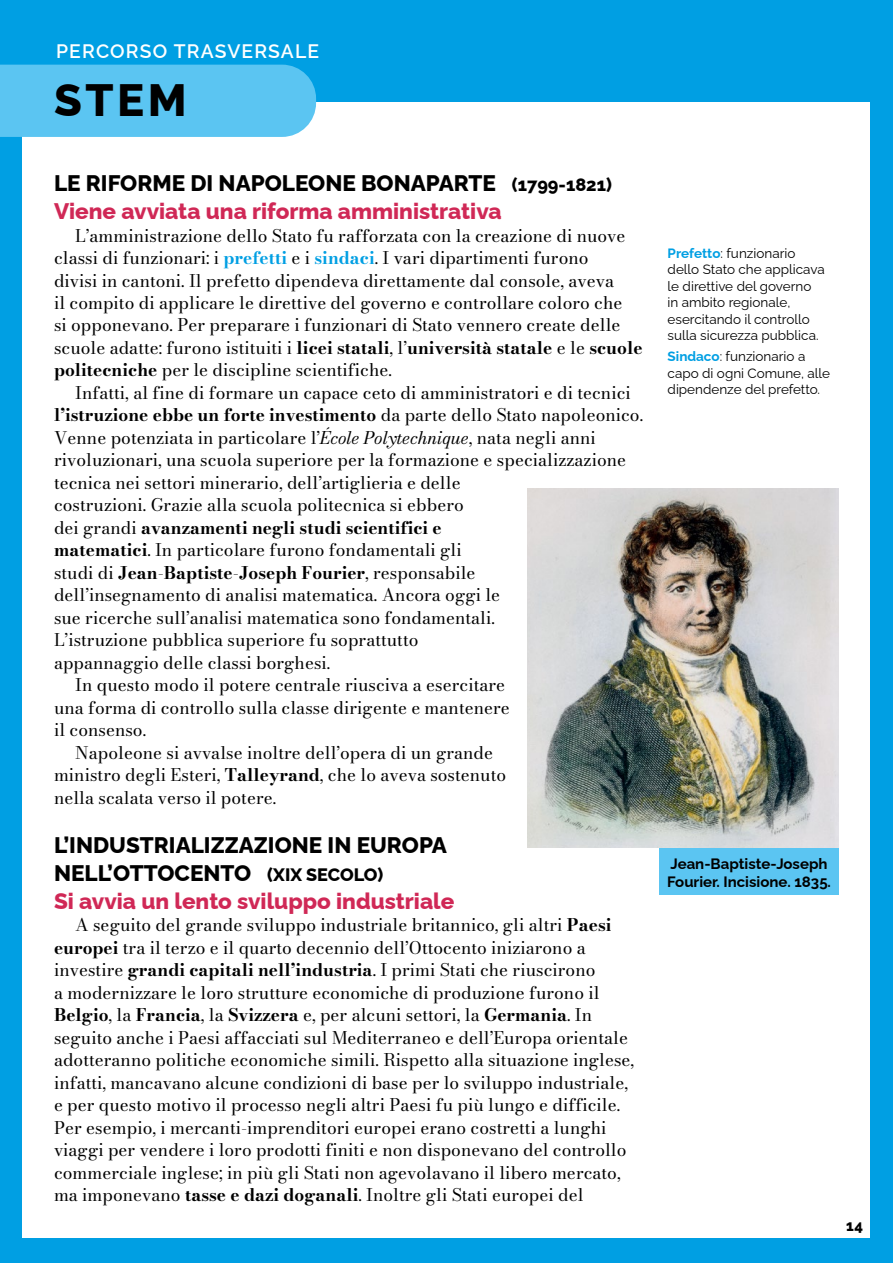
<style>
.page{position:relative;width:893px;height:1263px;background:#009fe3}
.page>*{position:absolute;margin:0;border:0;box-sizing:border-box;transform-origin:0 0}
.t1{font:800 45.3px "Raleway";color:#000}
.t2{font:800 22.5px/27.8px "Raleway";color:#000}
.t3{font:800 22.5px/27.8px "Raleway";color:#d02856}
.t4{font:600 19.5px "Raleway";letter-spacing:.06em;color:#fff}
.t5{font:17.25px/22.5px "Bodoni Moda 9 pt";color:#000}
.t6{font:700 17.25px "Bodoni Moda 9 pt";color:#000}
.t7{font:700 15px/18px "Raleway";color:#000}
.t8{font:800 15px "Raleway";color:#000}
.t9{font:13.5px/16.5px "Raleway";color:#000}
.s1{color:#000}
.s2{font-size:18px;color:#000}
.s3{font-weight:700;color:#009fe3}
.s4{font-weight:700}
.s5{font-weight:400}
.s6{font-style:italic}
.s7{font-size:18px}
.s8{color:#d02856}
</style>
<div class="page">
<div style="left:23px;top:102px;width:847px;height:1136px;background:#fff"></div>
<div style="left:0;top:65px;width:316px;height:72px;background:#5bc5f2"></div>
<div style="left:659px;top:848px;width:180px;height:46px;background:#5bc5f2"></div>
<img style="left:527px;top:489px;width:312px;height:359px">
<p class="t4" style="left:56px;top:36px;width:265px">PERCORSO TRASVERSALE</p>
<h1 class="t1" style="left:54px;top:64px;width:134px">STEM</h1>
<h2 class="t3" style="left:54px;top:167px;width:559px"><span class="s1">LE RIFORME DI NAPOLEONE BONAPARTE</span> <span class="s2">(1799-1821)<br></span>Viene avviata una riforma amministrativa</h2>
<p class="t5" style="left:54px;top:224px;width:590px;text-indent:21px">L’amministrazione dello Stato fu rafforzata con la creazione di nuove classi di funzionari: i <span class="s3">prefetti</span> e i <span class="s3">sindaci</span>. I vari dipartimenti furono<br>divisi in cantoni. Il prefetto dipendeva direttamente dal console, aveva<br>il compito di applicare le direttive del governo e controllare coloro che<br>si opponevano. Per preparare i funzionari di Stato vennero create delle scuole adatte: furono istituiti i <span class="s4">licei statali</span>, l’<span class="s4">università statale</span> e le <span class="s4">scuole politecniche</span> per le discipline scientifiche.</p>
<p class="t5" style="left:75px;top:381px;width:557px">Infatti, al fine di formare un capace ceto di amministratori e di tecnici</p>
<p class="t6" style="left:54px;top:403px;width:591px">l’istruzione ebbe un forte investimento <span class="s5">da parte dello Stato napoleonico.</span></p>
<p class="t5" style="left:54px;top:426px;width:543px">Venne potenziata in particolare l’<span class="s6">École Polytechnique</span>, nata negli anni</p>
<p class="t5" style="left:54px;top:449px;width:574px">rivoluzionari, una scuola superiore per la formazione e specializzazione</p>
<p class="t5" style="left:54px;top:471px;width:408px">tecnica nei settori minerario, dell’artiglieria e delle</p>
<p class="t5" style="left:54px;top:494px;width:411px">costruzioni. Grazie alla scuola politecnica si ebbero</p>
<p class="t6" style="left:54px;top:516px;width:389px"><span class="s5">dei grandi</span> avanzamenti negli studi scientifici e</p>
<p class="t5" style="left:54px;top:539px;width:409px"><span class="s4">matematici</span>. In particolare furono fondamentali gli</p>
<p class="t6" style="left:54px;top:561px;width:423px"><span class="s5">studi di</span> Jean-Baptiste-Joseph Fourier<span class="s5">, responsabile</span></p>
<p class="t5" style="left:54px;top:584px;width:448px">dell’insegnamento di analisi matematica. Ancora oggi le</p>
<p class="t5" style="left:54px;top:606px;width:442px">sue ricerche sull’analisi matematica sono fondamentali.</p>
<p class="t5" style="left:54px;top:629px;width:366px">L’istruzione pubblica superiore fu soprattutto</p>
<p class="t5" style="left:54px;top:651px;width:278px">appannaggio delle classi borghesi.</p>
<p class="t5" style="left:75px;top:674px;width:431px">In questo modo il potere centrale riusciva a esercitare</p>
<p class="t5" style="left:54px;top:696px;width:457px">una forma di controllo sulla classe dirigente e mantenere</p>
<p class="t5" style="left:54px;top:719px;width:94px">il consenso.</p>
<p class="t5" style="left:75px;top:741px;width:419px">Napoleone si avvalse inoltre dell’opera di un grande</p>
<p class="t5" style="left:54px;top:764px;width:454px">ministro degli Esteri, <span class="s4">Talleyrand</span>, che lo aveva sostenuto</p>
<p class="t5" style="left:54px;top:786px;width:224px">nella scalata verso il potere.</p>
<h2 class="t2" style="left:54px;top:829px;width:402px">L’INDUSTRIALIZZAZIONE IN EUROPA<br>NELL’OTTOCENTO <span class="s7">(XIX SECOLO)<br></span><span class="s8">Si avvia un lento sviluppo industriale</span></h2>
<p class="t5" style="left:54px;top:913px;width:582px;text-indent:21px">A seguito del grande sviluppo industriale britannico, gli altri <span class="s4">Paesi europei</span> tra il terzo e il quarto decennio dell’Ottocento iniziarono a investire <span class="s4">grandi capitali nell’industria</span>. I primi Stati che riuscirono<br>a modernizzare le loro strutture economiche di produzione furono il <span class="s4">Belgio</span>, la <span class="s4">Francia</span>, la <span class="s4">Svizzera</span> e, per alcuni settori, la <span class="s4">Germania</span>. In seguito anche i Paesi affacciati sul Mediterraneo e dell’Europa orientale adotteranno politiche economiche simili. Rispetto alla situazione inglese, infatti, mancavano alcune condizioni di base per lo sviluppo industriale, e per questo motivo il processo negli altri Paesi fu più lungo e difficile.<br>Per esempio, i mercanti-imprenditori europei erano costretti a lunghi viaggi per vendere i loro prodotti finiti e non disponevano del controllo commerciale inglese; in più gli Stati non agevolavano il libero mercato, ma imponevano <span class="s4">tasse e dazi doganali</span>. Inoltre gli Stati europei del</p>
<p class="t9" style="left:668px;top:243px;width:159px"><span class="s3">Prefetto</span>: funzionario dello Stato che applicava le direttive del governo in ambito regionale, esercitando il controllo sulla sicurezza pubblica.</p>
<p class="t9" style="left:668px;top:347px;width:164px"><span class="s3">Sindaco</span>: funzionario a capo di ogni Comune, alle dipendenze del prefetto.</p>
<p class="t7" style="left:667px;top:853px;width:165px">Jean-Baptiste-Joseph<br>Fourier. Incisione. 1835.</p>
<p class="t8" style="left:846px;top:1213px;width:19px">14</p>
</div>
